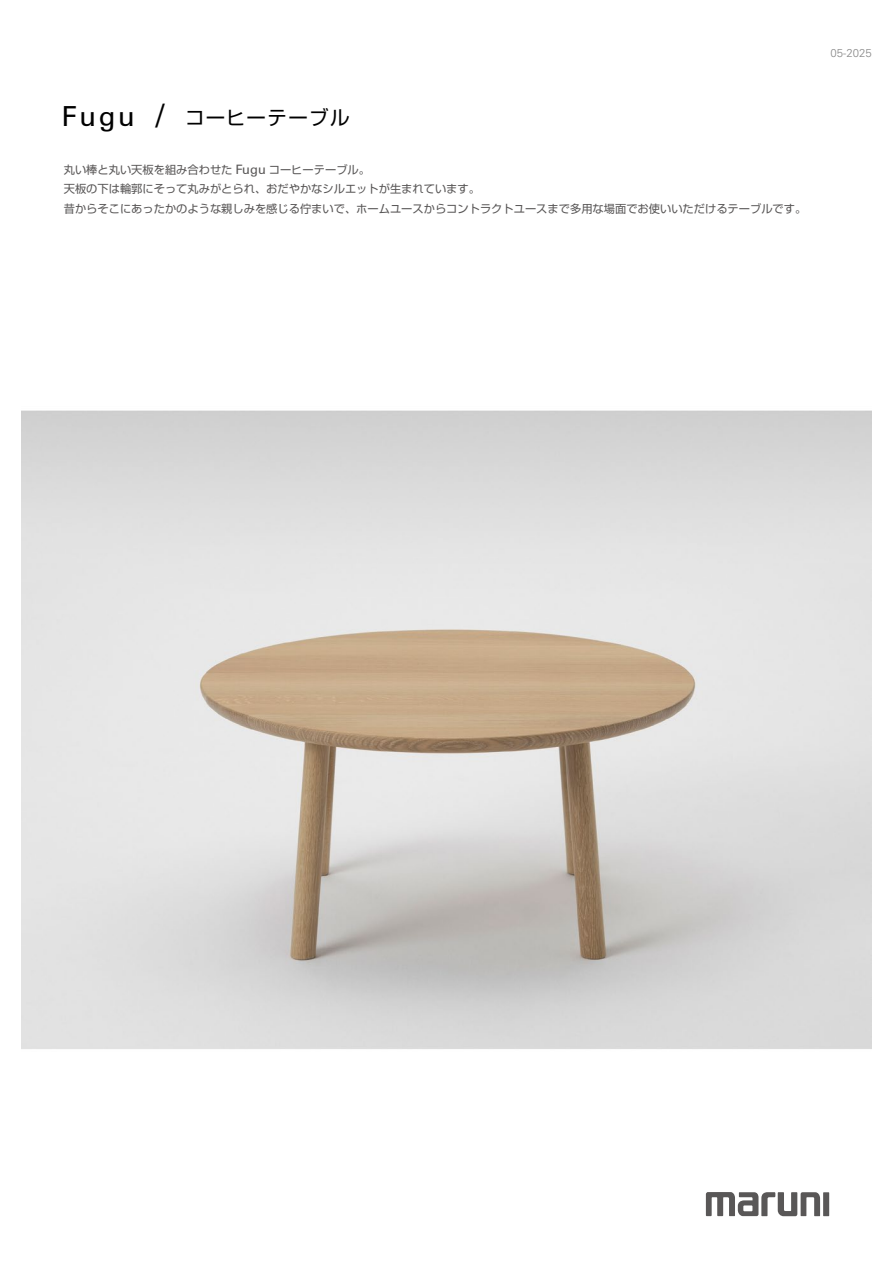
<style>
.page{position:relative;width:893px;height:1263px;background:#fff}
.page>*{position:absolute;margin:0;border:0;box-sizing:border-box;transform-origin:0 0}
.t1{font:32.7px "Univers LT Pro 55 Roman";color:#000}
.t2{font:27.6px "Univers LT Pro 55 Roman";color:#000}
.t3{font:19.5px "Shin Go Pro";letter-spacing:.065em;color:#000}
.t4{font:12.9px "Univers LT Pro 55 Roman";color:#595757}
.t5{font:300 11.4px "Univers LT Pro 45";color:#898989}
.t6{font:11.25px/19.5px "Shin Go Pro";color:#595757}
.s1{font-size:11.25px}
</style>
<div class="page">
<img style="left:21px;top:410px;width:851px;height:639px">
<svg style="left:706px;top:1192px;width:123px;height:24px"></svg>
<h2 class="t2" style="left:62px;top:98px;width:75px">Fugu</h2>
<h1 class="t1" style="left:156px;top:92px;width:11px">/</h1>
<h3 class="t3" style="left:185px;top:102px;width:166px">コーヒーテーブル</h3>
<p class="t6" style="left:269px;top:158px;width:103px">コーヒーテーブル。</p>
<p class="t6" style="left:64px;top:158px;width:744px">丸い棒と丸い天板を組み合わせた<br>天板の下は輪郭にそって丸みがとられ、おだやかなシルエットが生まれています。<br>昔からそこにあったかのような親しみを感じる佇まいで、ホームユースからコントラクトユースまで多用な場面でお使いいただけるテーブルです。</p>
<p class="t4" style="left:235px;top:161px;width:32px">Fugu</p>
<p class="t5" style="left:830px;top:45px;width:43px">05<span class="s1">-</span>2025</p>
</div>
